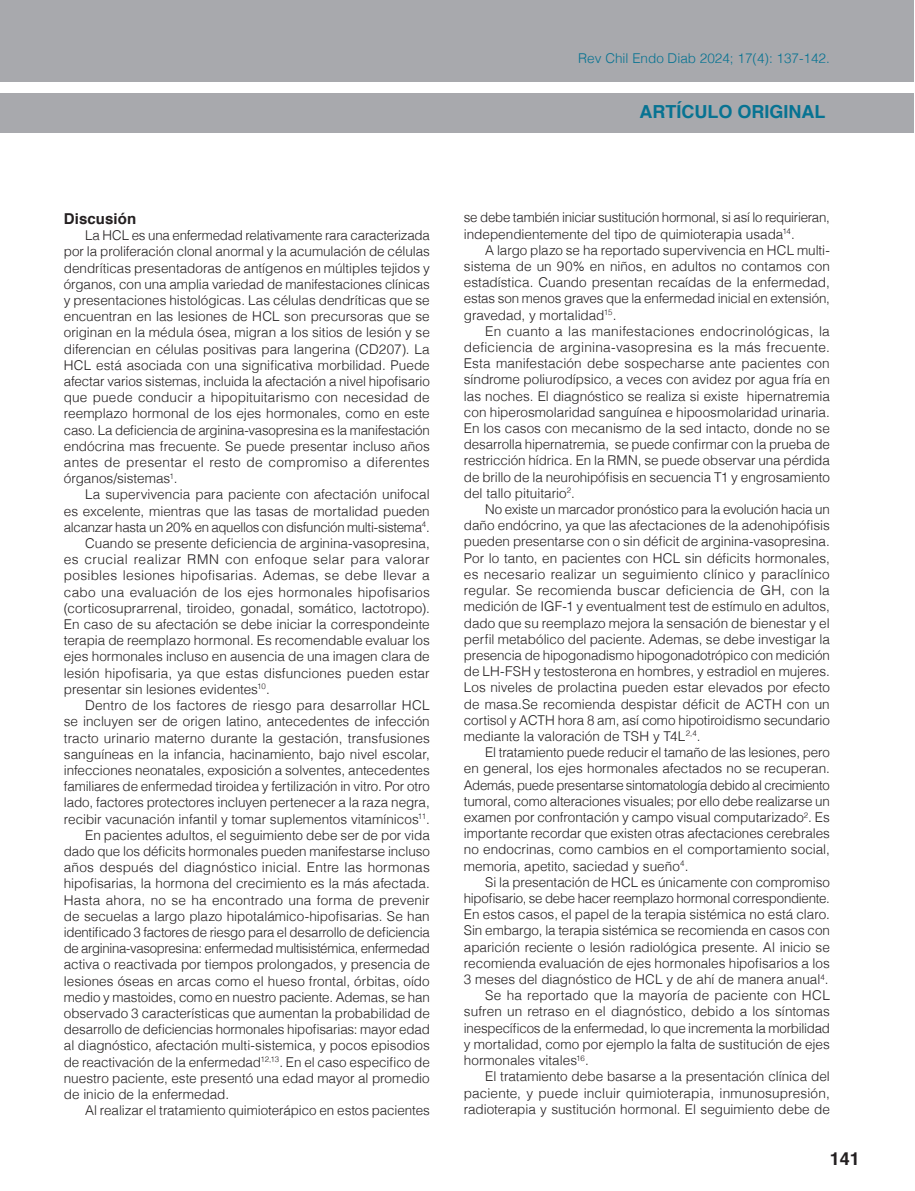
<style>
.page{position:relative;width:915px;height:1191px;background:#fff}
.page>*{position:absolute;margin:0;border:0;box-sizing:border-box;transform-origin:0 0}
.t1{font:700 18px "Helvetica";color:#077392}
.t2{font:700 18px "Helvetica";color:#231f20}
.Sub_titulos_1{font:700 15px "Helvetica";letter-spacing:.005em;color:#231f20}
.Texto{font:300 13.5px/16.2px "Helvetica";color:#231f20;text-align:justify}
.t3{font:300 13.5px "Helvetica";color:#077392}
</style>
<div class="page">
<div style="left:0;top:0;width:913px;height:81px;background:#a8a9ad"></div>
<div style="left:0;top:93px;width:913px;height:40px;background:#a8a9ad"></div>
<p class="t3" style="left:578px;top:46px;width:253px">Rev Chil Endo Diab 2024; 17(4): 137-142.</p>
<h1 class="t1" style="left:639px;top:97px;width:187px">ARTÍCULO ORIGINAL</h1>
<p class="Sub_titulos_1" style="left:64px;top:206px;width:74px">Discusión</p>
<p class="Texto" style="left:64px;top:226px;width:367px;text-indent:21px">La HCL es una enfermedad relativamente rara caracterizada por la proliferación clonal anormal y la acumulación de células dendríticas presentadoras de antígenos en múltiples tejidos y órganos, con una amplia variedad de manifestaciones clínicas y presentaciones histológicas. Las células dendríticas que se encuentran en las lesiones de HCL son precursoras que se originan en la médula ósea, migran a los sitios de lesión y se diferencian en células positivas para langerina (CD207). La HCL está asociada con una significativa morbilidad. Puede afectar varios sistemas, incluida la afectación a nivel hipofisario que puede conducir a hipopituitarismo con necesidad de reemplazo hormonal de los ejes hormonales, como en este caso. La deficiencia de arginina-vasopresina es la manifestación endócrina mas frecuente. Se puede presentar incluso años antes de presentar el resto de compromiso a diferentes órganos/sistemas<sup>1</sup>.</p>
<p class="Texto" style="left:64px;top:485px;width:367px;text-indent:21px">La supervivencia para paciente con afectación unifocal es excelente, mientras que las tasas de mortalidad pueden alcanzar hasta un 20% en aquellos con disfunción multi-sistema<sup>4</sup>.</p>
<p class="Texto" style="left:64px;top:534px;width:367px;text-indent:21px">Cuando se presente deficiencia de arginina-vasopresina, es crucial realizar RMN con enfoque selar para valorar posibles lesiones hipofisarias. Ademas, se debe llevar a cabo una evaluación de los ejes hormonales hipofisarios (corticosuprarrenal, tiroideo, gonadal, somático, lactotropo).<br>En caso de su afectación se debe iniciar la correspondeinte terapia de reemplazo hormonal. Es recomendable evaluar los ejes hormonales incluso en ausencia de una imagen clara de lesión hipofisaria, ya que estas disfunciones pueden estar presentar sin lesiones evidentes<sup>10</sup>.</p>
<p class="Texto" style="left:64px;top:696px;width:367px;text-indent:21px">Dentro de los factores de riesgo para desarrollar HCL se incluyen ser de origen latino, antecedentes de infección tracto urinario materno durante la gestación, transfusiones sanguíneas en la infancia, hacinamiento, bajo nivel escolar, infecciones neonatales, exposición a solventes, antecedentes familiares de enfermedad tiroidea y fertilización in vitro. Por otro lado, factores protectores incluyen pertenecer a la raza negra, recibir vacunación infantil y tomar suplementos vitamínicos<sup>11</sup>.</p>
<p class="Texto" style="left:64px;top:826px;width:367px;text-indent:21px">En pacientes adultos, el seguimiento debe ser de por vida dado que los déficits hormonales pueden manifestarse incluso años después del diagnóstico inicial. Entre las hormonas hipofisarias, la hormona del crecimiento es la más afectada.<br>Hasta ahora, no se ha encontrado una forma de prevenir de secuelas a largo plazo hipotalámico-hipofisarias. Se han identificado 3 factores de riesgo para el desarrollo de deficiencia de arginina-vasopresina: enfermedad multisistémica, enfermedad activa o reactivada por tiempos prolongados, y presencia de lesiones óseas en arcas como el hueso frontal, órbitas, oído medio y mastoides, como en nuestro paciente. Ademas, se han observado 3 características que aumentan la probabilidad de desarrollo de deficiencias hormonales hipofisarias: mayor edad al diagnóstico, afectación multi-sistemica, y pocos episodios de reactivación de la enfermedad<sup>12,13</sup>. En el caso especifico de nuestro paciente, este presentó una edad mayor al promedio de inicio de la enfermedad.</p>
<p class="Texto" style="left:85px;top:1101px;width:346px">Al realizar el tratamiento quimioterápico en estos pacientes</p>
<p class="Texto" style="left:463px;top:208px;width:367px">se debe también iniciar sustitución hormonal, si así lo requirieran, independientemente del tipo de quimioterapia usada<sup>14</sup>.</p>
<p class="Texto" style="left:463px;top:241px;width:367px;text-indent:21px">A largo plazo se ha reportado supervivencia en HCL multi&shy;sistema de un 90% en niños, en adultos no contamos con estadística. Cuando presentan recaídas de la enfermedad, estas son menos graves que la enfermedad inicial en extensión, gravedad, y mortalidad<sup>15</sup>.</p>
<p class="Texto" style="left:463px;top:322px;width:367px;text-indent:21px">En cuanto a las manifestaciones endocrinológicas, la deficiencia de arginina-vasopresina es la más frecuente.<br>Esta manifestación debe sospecharse ante pacientes con síndrome poliurodípsico, a veces con avidez por agua fría en las noches. El diagnóstico se realiza si existe hipernatremia con hiperosmolaridad sanguínea e hipoosmolaridad urinaria.<br>En los casos con mecanismo de la sed intacto, donde no se desarrolla hipernatremia, se puede confirmar con la prueba de restricción hídrica. En la RMN, se puede observar una pérdida de brillo de la neurohipófisis en secuencia T1 y engrosamiento del tallo pituitario<sup>2</sup>.</p>
<p class="Texto" style="left:463px;top:500px;width:367px;text-indent:21px">No existe un marcador pronóstico para la evolución hacia un daño endócrino, ya que las afectaciones de la adenohipófisis pueden presentarse con o sin déficit de arginina-vasopresina.<br>Por lo tanto, en pacientes con HCL sin déficits hormonales, es necesario realizar un seguimiento clínico y paraclínico regular. Se recomienda buscar deficiencia de GH, con la medición de IGF-1 y eventualment test de estímulo en adultos, dado que su reemplazo mejora la sensación de bienestar y el perfil metabólico del paciente. Ademas, se debe investigar la presencia de hipogonadismo hipogonadotrópico con medición de LH-FSH y testosterona en hombres, y estradiol en mujeres.<br>Los niveles de prolactina pueden estar elevados por efecto de masa.Se recomienda despistar déficit de ACTH con un cortisol y ACTH hora 8 am, así como hipotiroidismo secundario mediante la valoración de TSH y T4L<sup>2,4</sup>.</p>
<p class="Texto" style="left:463px;top:743px;width:367px;text-indent:21px">El tratamiento puede reducir el tamaño de las lesiones, pero en general, los ejes hormonales afectados no se recuperan.<br>Además, puede presentarse sintomatología debido al crecimiento tumoral, como alteraciones visuales; por ello debe realizarse un examen por confrontación y campo visual computarizado<sup>2</sup>. Es importante recordar que existen otras afectaciones cerebrales no endocrinas, como cambios en el comportamiento social, memoria, apetito, saciedad y sueño<sup>4</sup>.</p>
<p class="Texto" style="left:463px;top:873px;width:367px;text-indent:21px">Si la presentación de HCL es únicamente con compromiso hipofisario, se debe hacer reemplazo hormonal correspondiente.<br>En estos casos, el papel de la terapia sistémica no está claro.<br>Sin embargo, la terapia sistémica se recomienda en casos con aparición reciente o lesión radiológica presente. Al inicio se recomienda evaluación de ejes hormonales hipofisarios a los 3 meses del diagnóstico de HCL y de ahí de manera anual<sup>4</sup>.</p>
<p class="Texto" style="left:463px;top:986px;width:367px;text-indent:21px">Se ha reportado que la mayoría de paciente con HCL sufren un retraso en el diagnóstico, debido a los síntomas inespecíficos de la enfermedad, lo que incrementa la morbilidad y mortalidad, como por ejemplo la falta de sustitución de ejes hormonales vitales<sup>16</sup>.</p>
<p class="Texto" style="left:463px;top:1067px;width:367px;text-indent:21px">El tratamiento debe basarse a la presentación clínica del paciente, y puede incluir quimioterapia, inmunosupresión, radioterapia y sustitución hormonal. El seguimiento debe de</p>
<h1 class="t2" style="left:829px;top:1144px;width:31px">141</h1>
</div>
